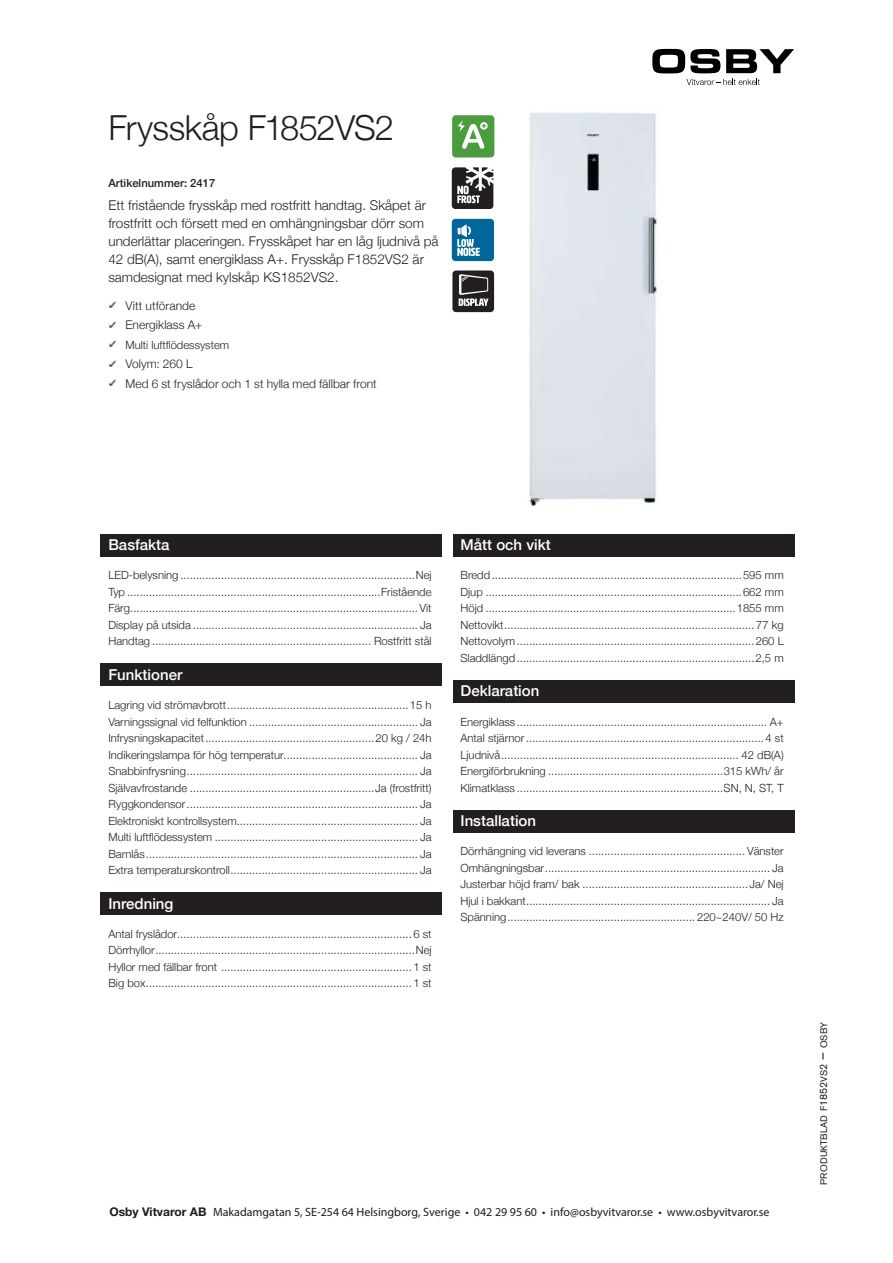
<style>
.page{position:relative;width:893px;height:1263px;background:#fff}
.page>*{position:absolute;margin:0;border:0;box-sizing:border-box;transform-origin:0 0}
.t1{font:300 34.5px "Helvetica Neue";letter-spacing:-.025em;color:#231f20}
.Mellanrubrik{font:500 15px "Helvetica Neue";color:#fff}
.tabelltext{font:300 13.5px/18px "Helvetica Neue";color:#231f20}
.t2{font:300 12px "Helvetica Neue LT Std";color:#1d1d1b}
.t3{font:300 12px "Helvetica Neue";letter-spacing:.005em;color:#231f20}
.tabelltext-2{font:300 11.25px "Helvetica Neue";color:#231f20}
.Art_nr{font:500 11.25px "Helvetica Neue";color:#231f20}
.t4{font:9.45px "Akzidenz Grotesk BE";letter-spacing:.02em;color:#231f20}
.s1{font-weight:700}
.s2{font-size:10.5px}
.s3{font-size:13.5px}
</style>
<div class="page">
<div style="left:100px;top:534px;width:341px;height:22px;background:#231f20"></div>
<div style="left:100px;top:663px;width:341px;height:23px;background:#231f20"></div>
<div style="left:100px;top:892px;width:341px;height:23px;background:#231f20"></div>
<div style="left:453px;top:680px;width:341px;height:23px;background:#231f20"></div>
<div style="left:453px;top:534px;width:341px;height:22px;background:#231f20"></div>
<div style="left:453px;top:810px;width:341px;height:23px;background:#231f20"></div>
<svg style="left:652px;top:49px;width:68px;height:24px"></svg>
<svg style="left:726px;top:49px;width:68px;height:24px"></svg>
<svg style="left:686px;top:79px;width:74px;height:6px"></svg>
<svg style="left:109px;top:302px;width:7px;height:6px"></svg>
<svg style="left:109px;top:321px;width:7px;height:7px"></svg>
<svg style="left:109px;top:341px;width:7px;height:6px"></svg>
<svg style="left:109px;top:360px;width:7px;height:7px"></svg>
<svg style="left:109px;top:380px;width:7px;height:6px"></svg>
<img style="left:452px;top:112px;width:205px;height:394px">
<svg style="left:452px;top:115px;width:42px;height:42px;background:#6cad62"></svg>
<svg style="left:451px;top:167px;width:42px;height:42px"></svg>
<div style="left:452px;top:270px;width:42px;height:42px;background:#231f20;border-radius:4px"></div>
<svg style="left:452px;top:269px;width:37px;height:41px"></svg>
<div style="left:452px;top:219px;width:42px;height:42px;background:#01669a;border-radius:4px"></div>
<svg style="left:451px;top:219px;width:29px;height:40px"></svg>
<p class="t1" style="left:108px;top:100px;width:287px">Frysskåp F1852VS2</p>
<p class="Art_nr" style="left:108px;top:174px;width:108px">Artikelnummer: 2417</p>
<p class="tabelltext" style="left:108px;top:195px;width:332px">Ett fristående frysskåp med rostfritt handtag. Skåpet är frostfritt och försett med en omhängningsbar dörr som underlättar placeringen. Frysskåpet har en låg ljudnivå på 42 dB(A), samt energiklass A+. Frysskåp F1852VS2 är samdesignat med kylskåp KS1852VS2.</p>
<p class="t3" style="left:125px;top:296px;width:71px">Vitt utförande</p>
<p class="t3" style="left:125px;top:315px;width:78px">Energiklass A+</p>
<p class="tabelltext-2" style="left:125px;top:336px;width:105px">Multi luftflödessystem</p>
<p class="t3" style="left:125px;top:354px;width:69px">Volym: 260 L</p>
<p class="t3" style="left:125px;top:374px;width:253px">Med 6 st fryslådor och 1 st hylla med fällbar front</p>
<p class="Mellanrubrik" style="left:108px;top:533px;width:63px">Basfakta</p>
<p class="tabelltext-2" style="left:108px;top:566px;width:325px">LED-belysning ...........................................................................Nej</p>
<p class="tabelltext-2" style="left:108px;top:583px;width:325px">Typ .................................................................................Fristående</p>
<p class="tabelltext-2" style="left:108px;top:599px;width:325px">Färg............................................................................................Vit</p>
<p class="tabelltext-2" style="left:108px;top:616px;width:325px">Display på utsida ........................................................................ Ja</p>
<p class="tabelltext-2" style="left:108px;top:632px;width:325px">Handtag ...................................................................... Rostfritt stål</p>
<p class="Mellanrubrik" style="left:108px;top:662px;width:75px">Funktioner</p>
<p class="tabelltext-2" style="left:108px;top:696px;width:325px">Lagring vid strömavbrott..........................................................15 h</p>
<p class="tabelltext-2" style="left:108px;top:712px;width:325px">Varningssignal vid felfunktion ...................................................... Ja</p>
<p class="tabelltext-2" style="left:108px;top:729px;width:325px">Infrysningskapacitet......................................................20 kg / 24h</p>
<p class="tabelltext-2" style="left:108px;top:745px;width:325px">Indikeringslampa för hög temperatur........................................... Ja</p>
<p class="tabelltext-2" style="left:108px;top:762px;width:325px">Snabbinfrysning.......................................................................... Ja</p>
<p class="tabelltext-2" style="left:108px;top:778px;width:325px">Självavfrostande ...........................................................Ja (frostfritt)</p>
<p class="tabelltext-2" style="left:108px;top:795px;width:325px">Ryggkondensor.......................................................................... Ja</p>
<p class="tabelltext-2" style="left:108px;top:811px;width:325px">Elektroniskt kontrollsystem.......................................................... Ja</p>
<p class="tabelltext-2" style="left:108px;top:828px;width:325px">Multi luftflödessystem ................................................................. Ja</p>
<p class="tabelltext-2" style="left:108px;top:844px;width:325px">Barnlås....................................................................................... Ja</p>
<p class="tabelltext-2" style="left:108px;top:861px;width:325px">Extra temperaturskontroll............................................................ Ja</p>
<p class="Mellanrubrik" style="left:108px;top:891px;width:67px">Inredning</p>
<p class="tabelltext-2" style="left:108px;top:925px;width:325px">Antal fryslådor........................................................................... 6 st</p>
<p class="tabelltext-2" style="left:108px;top:941px;width:325px">Dörrhyllor...................................................................................Nej</p>
<p class="tabelltext-2" style="left:108px;top:958px;width:325px">Hyllor med fällbar front ............................................................. 1 st</p>
<p class="tabelltext-2" style="left:108px;top:974px;width:325px">Big box..................................................................................... 1 st</p>
<p class="Mellanrubrik" style="left:460px;top:533px;width:92px">Mått och vikt</p>
<p class="tabelltext-2" style="left:460px;top:566px;width:325px">Bredd ................................................................................595 mm</p>
<p class="tabelltext-2" style="left:460px;top:583px;width:325px">Djup ..................................................................................662 mm</p>
<p class="tabelltext-2" style="left:460px;top:599px;width:325px">Höjd ................................................................................1855 mm</p>
<p class="tabelltext-2" style="left:460px;top:616px;width:325px">Nettovikt................................................................................ 77 kg</p>
<p class="tabelltext-2" style="left:460px;top:632px;width:325px">Nettovolym............................................................................260 L</p>
<p class="tabelltext-2" style="left:460px;top:649px;width:325px">Sladdlängd ............................................................................2,5 m</p>
<p class="Mellanrubrik" style="left:460px;top:679px;width:80px">Deklaration</p>
<p class="tabelltext-2" style="left:460px;top:712px;width:325px">Energiklass ................................................................................ A+</p>
<p class="tabelltext-2" style="left:460px;top:729px;width:325px">Antal stjärnor ............................................................................ 4 st</p>
<p class="tabelltext-2" style="left:460px;top:745px;width:325px">Ljudnivå............................................................................ 42 dB(A)</p>
<p class="tabelltext-2" style="left:460px;top:762px;width:325px">Energiförbrukning ........................................................315 kWh/ år</p>
<p class="tabelltext-2" style="left:460px;top:778px;width:325px">Klimatklass ..................................................................SN, N, ST, T</p>
<p class="Mellanrubrik" style="left:460px;top:809px;width:77px">Installation</p>
<p class="tabelltext-2" style="left:460px;top:842px;width:325px">Dörrhängning vid leverans .................................................. Vänster</p>
<p class="tabelltext-2" style="left:460px;top:859px;width:325px">Omhängningsbar........................................................................ Ja</p>
<p class="tabelltext-2" style="left:460px;top:875px;width:325px">Justerbar höjd fram/ bak .....................................................Ja/ Nej</p>
<p class="tabelltext-2" style="left:460px;top:892px;width:325px">Hjul i bakkant.............................................................................. Ja</p>
<p class="tabelltext-2" style="left:460px;top:908px;width:325px">Spänning............................................................ 220~240V/ 50 Hz</p>
<p class="t2" style="left:109px;top:1205px;width:662px"><span class="s1">Osby Vitvaror AB</span> Makadamgatan 5, SE-254 64 Helsingborg, Sverige • 042 29 95 60 • info@osbyvitvaror.se • www.osbyvitvaror.se</p>
<p class="t4" style="left:818px;top:1185px;width:164px;rotate:-90deg">produktblad f<span class="s2">1852</span>vs<span class="s2">2</span> <span class="s3">–</span> osby</p>
</div>
